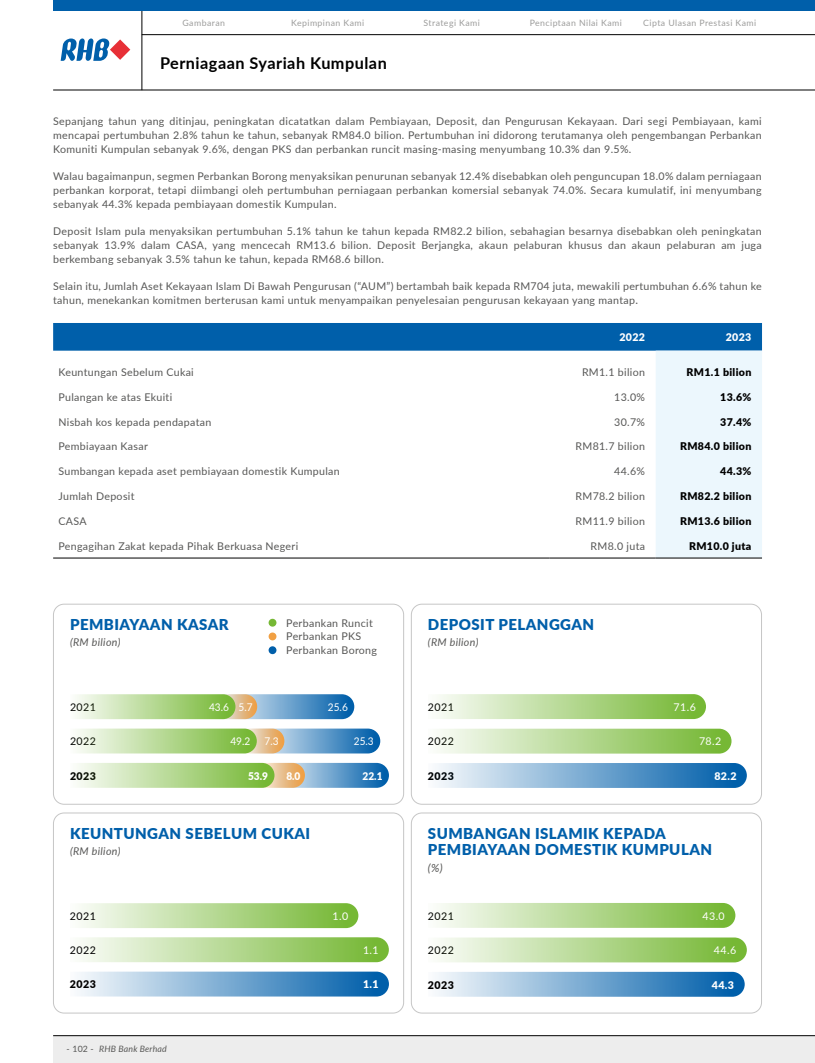
<style>
.page{position:relative;width:815px;height:1063px;background:#fff}
.page>*{position:absolute;margin:0;border:0;box-sizing:border-box;transform-origin:0 0}
.t1{font:700 16.25px "Lato";letter-spacing:.03em;color:#000}
.t2{font:900 15px/16.2px "Lato";letter-spacing:.03em;color:#005faa}
.t3{font:italic 11.25px "Lato";color:#575756}
.t4{font:10.62px/13.8px "Lato";letter-spacing:.03em;color:#575756;text-align:justify}
.t5{font:900 10.62px "Lato";letter-spacing:.03em;color:#000}
.t6{font:10.62px "Lato";letter-spacing:.04em;color:#000}
.t7{font:italic 10.62px "Lato";letter-spacing:.03em;color:#575756}
.t8{font:10.62px "Lato";letter-spacing:.02em;color:#fff}
.t9{font:10.62px "Lato";letter-spacing:.02em;color:#fff;scale:.95 1}
.t10{font:900 10.62px "Lato";letter-spacing:.03em;color:#fff}
.t11{font:900 10.62px "Lato";letter-spacing:.03em;color:#fff;scale:.95 1}
.t12{font:8.75px "Lato";letter-spacing:.05em;color:#9d9d9c}
.t13{font:italic 8.75px "Lato";letter-spacing:.02em;color:#575756}
.s1{font-size:11.25px}
.s2{font-style:normal}
</style>
<div class="page">
<div style="left:53px;top:1036px;width:762px;height:27px;background:#ededed"></div>
<svg style="left:61px;top:38px;width:69px;height:23px"></svg>
<hr style="left:53px;top:90px;width:762px;height:1px;background:#000">
<hr style="left:53px;top:1035px;width:762px;height:1px;background:#000">
<hr style="left:142px;top:11px;width:1px;height:79px;background:#000">
<div style="left:53px;top:0;width:762px;height:11px;background:#005faa"></div>
<hr style="left:142px;top:34px;width:673px;height:1px;background:#000">
<svg style="left:53px;top:323px;width:709px;height:235px"></svg>
<hr style="left:53px;top:558px;width:496px;height:1px;background:#000">
<hr style="left:549px;top:558px;width:107px;height:1px;background:#000">
<hr style="left:656px;top:558px;width:106px;height:1px;background:#000">
<div style="left:53px;top:604px;width:351px;height:201px;border:1px solid #c6c6c6;border-radius:11px"></div>
<div style="left:53px;top:813px;width:351px;height:200px;border:1px solid #c6c6c6;border-radius:11px"></div>
<svg style="left:437px;top:763px;width:310px;height:25px;background:#77a9d1"></svg>
<svg style="left:438px;top:694px;width:268px;height:25px;background:#b5d893"></svg>
<svg style="left:439px;top:729px;width:292px;height:25px;background:#b6d993"></svg>
<div style="left:411px;top:604px;width:351px;height:201px;border:1px solid #c6c6c6;border-radius:11px"></div>
<div style="left:411px;top:813px;width:351px;height:200px;border:1px solid #c6c6c6;border-radius:11px"></div>
<svg style="left:437px;top:972px;width:308px;height:25px;background:#78aad1"></svg>
<svg style="left:439px;top:903px;width:296px;height:25px;background:#b5d892"></svg>
<svg style="left:439px;top:938px;width:308px;height:24px;background:#b5d892"></svg>
<svg style="left:79px;top:972px;width:310px;height:25px;background:#79aad2"></svg>
<svg style="left:80px;top:903px;width:278px;height:25px;background:#b5d893"></svg>
<svg style="left:81px;top:937px;width:308px;height:25px;background:#b6d893"></svg>
<div style="left:269px;top:619px;width:7px;height:8px;background:#76b835;border-radius:50%"></div>
<div style="left:269px;top:633px;width:7px;height:7px;background:#f1a043;border-radius:50%"></div>
<div style="left:269px;top:646px;width:7px;height:8px;background:#005faa;border-radius:50%"></div>
<svg style="left:76px;top:694px;width:278px;height:25px;background:#99bea4"></svg>
<svg style="left:77px;top:729px;width:303px;height:24px;background:#9cc0a2"></svg>
<svg style="left:77px;top:763px;width:312px;height:25px;background:#a2c4a0"></svg>
<p class="t12" style="left:182px;top:17px;width:44px">Gambaran</p>
<p class="t12" style="left:291px;top:17px;width:75px">Kepimpinan Kami</p>
<p class="t12" style="left:424px;top:17px;width:58px">Strategi Kami</p>
<p class="t12" style="left:530px;top:17px;width:94px">Penciptaan Nilai Kami</p>
<p class="t12" style="left:643px;top:17px;width:115px">Cipta Ulasan Prestasi Kami</p>
<h1 class="t1" style="left:160px;top:51px;width:228px">Perniagaan Syariah Kumpulan</h1>
<p class="t4" style="left:53px;top:114px;width:710px">Sepanjang tahun yang ditinjau, peningkatan dicatatkan dalam Pembiayaan, Deposit, dan Pengurusan Kekayaan. Dari segi Pembiayaan, kami mencapai pertumbuhan 2.8% tahun ke tahun, sebanyak RM84.0 bilion. Pertumbuhan ini didorong terutamanya oleh pengembangan Perbankan Komuniti Kumpulan sebanyak 9.6%, dengan PKS dan perbankan runcit masing-masing menyumbang 10.3% dan 9.5%.</p>
<p class="t4" style="left:53px;top:169px;width:710px">Walau bagaimanpun, segmen Perbankan Borong menyaksikan penurunan sebanyak 12.4% disebabkan oleh penguncupan 18.0% dalam perniagaan perbankan korporat, tetapi diimbangi oleh pertumbuhan perniagaan perbankan komersial sebanyak 74.0%. Secara kumulatif, ini menyumbang sebanyak 44.3% kepada pembiayaan domestik Kumpulan.</p>
<p class="t4" style="left:53px;top:224px;width:710px">Deposit Islam pula menyaksikan pertumbuhan 5.1% tahun ke tahun kepada RM82.2 bilion, sebahagian besarnya disebabkan oleh peningkatan sebanyak 13.9% dalam CASA, yang mencecah RM13.6 bilion. Deposit Berjangka, akaun pelaburan khusus dan akaun pelaburan am juga berkembang sebanyak 3.5% tahun ke tahun, kepada RM68.6 billon.</p>
<p class="t4" style="left:53px;top:279px;width:710px">Selain itu, Jumlah Aset Kekayaan Islam Di Bawah Pengurusan (“AUM”) bertambah baik kepada RM704 juta, mewakili pertumbuhan 6.6% tahun ke tahun, menekankan komitmen berterusan kami untuk menyampaikan penyelesaian pengurusan kekayaan yang mantap<span class="s1">.</span></p>
<p class="t10" style="left:619px;top:329px;width:27px">2022</p>
<p class="t10" style="left:726px;top:329px;width:27px">2023</p>
<p class="t4" style="left:58px;top:365px;width:137px">Keuntungan Sebelum Cukai</p>
<p class="t4" style="left:582px;top:365px;width:65px">RM1.1 bilion</p>
<p class="t5" style="left:687px;top:364px;width:66px">RM1.1 bilion</p>
<p class="t4" style="left:58px;top:390px;width:115px">Pulangan ke atas Ekuiti</p>
<p class="t4" style="left:614px;top:390px;width:32px">13.0%</p>
<p class="t5" style="left:720px;top:389px;width:33px">13.6%</p>
<p class="t4" style="left:58px;top:414px;width:154px">Nisbah kos kepada pendapatan</p>
<p class="t4" style="left:614px;top:414px;width:32px">30.7%</p>
<p class="t5" style="left:720px;top:414px;width:33px">37.4%</p>
<p class="t4" style="left:58px;top:439px;width:91px">Pembiayaan Kasar</p>
<p class="t4" style="left:576px;top:439px;width:71px">RM81.7 bilion</p>
<p class="t5" style="left:680px;top:439px;width:73px">RM84.0 bilion</p>
<p class="t4" style="left:58px;top:464px;width:283px">Sumbangan kepada aset pembiayaan domestik Kumpulan</p>
<p class="t4" style="left:614px;top:464px;width:32px">44.6%</p>
<p class="t5" style="left:720px;top:463px;width:33px">44.3%</p>
<p class="t4" style="left:58px;top:489px;width:78px">Jumlah Deposit</p>
<p class="t4" style="left:576px;top:489px;width:71px">RM78.2 bilion</p>
<p class="t5" style="left:680px;top:488px;width:73px">RM82.2 bilion</p>
<p class="t4" style="left:58px;top:514px;width:30px">CASA</p>
<p class="t4" style="left:576px;top:514px;width:71px">RM11.9 bilion</p>
<p class="t5" style="left:680px;top:513px;width:73px">RM13.6 bilion</p>
<p class="t4" style="left:58px;top:539px;width:241px">Pengagihan Zakat kepada Pihak Berkuasa Negeri</p>
<p class="t4" style="left:591px;top:539px;width:56px">RM8.0 juta</p>
<p class="t5" style="left:689px;top:538px;width:64px">RM10.0 juta</p>
<h2 class="t2" style="left:70px;top:616px;width:160px">PEMBIAYAAN KASAR</h2>
<p class="t7" style="left:70px;top:635px;width:52px">(RM bilion)</p>
<p class="t4" style="left:286px;top:615px;width:92px;text-align:left">Perbankan Runcit<br>Perbankan PKS<br>Perbankan Borong</p>
<h2 class="t2" style="left:428px;top:616px;width:168px">DEPOSIT PELANGGAN</h2>
<p class="t7" style="left:428px;top:635px;width:52px">(RM bilion)</p>
<p class="t6" style="left:70px;top:700px;width:27px">2021</p>
<p class="t6" style="left:70px;top:734px;width:27px">2022</p>
<p class="t5" style="left:70px;top:768px;width:27px">2023</p>
<p class="t9" style="left:209px;top:700px;width:22px">43.6</p>
<p class="t9" style="left:239px;top:700px;width:16px">5.7</p>
<p class="t9" style="left:328px;top:700px;width:22px">25.6</p>
<p class="t9" style="left:230px;top:734px;width:22px">49.2</p>
<p class="t9" style="left:265px;top:734px;width:16px">7.3</p>
<p class="t9" style="left:354px;top:734px;width:22px">25.3</p>
<p class="t11" style="left:248px;top:768px;width:23px">53.9</p>
<p class="t11" style="left:286px;top:768px;width:16px">8.0</p>
<p class="t11" style="left:363px;top:768px;width:23px">22.1</p>
<p class="t6" style="left:428px;top:699px;width:27px">2021</p>
<p class="t6" style="left:428px;top:734px;width:27px">2022</p>
<p class="t5" style="left:428px;top:768px;width:27px">2023</p>
<p class="t10" style="left:714px;top:768px;width:24px">82.2</p>
<p class="t8" style="left:674px;top:699px;width:24px">71.6</p>
<p class="t8" style="left:699px;top:734px;width:24px">78.2</p>
<h2 class="t2" style="left:70px;top:825px;width:242px">KEUNTUNGAN SEBELUM CUKAI</h2>
<p class="t7" style="left:70px;top:844px;width:52px">(RM bilion)</p>
<h2 class="t2" style="left:428px;top:825px;width:286px">SUMBANGAN ISLAMIK KEPADA<br>PEMBIAYAAN DOMESTIK KUMPULAN</h2>
<p class="t3" style="left:428px;top:859px;width:16px">(%)</p>
<p class="t6" style="left:70px;top:908px;width:27px">2021</p>
<p class="t8" style="left:333px;top:908px;width:17px">1.0</p>
<p class="t6" style="left:70px;top:943px;width:27px">2022</p>
<p class="t8" style="left:363px;top:943px;width:17px">1.1</p>
<p class="t5" style="left:70px;top:976px;width:27px">2023</p>
<p class="t10" style="left:363px;top:976px;width:17px">1.1</p>
<p class="t6" style="left:428px;top:908px;width:27px">2021</p>
<p class="t6" style="left:428px;top:943px;width:27px">2022</p>
<p class="t5" style="left:428px;top:977px;width:27px">2023</p>
<p class="t8" style="left:702px;top:908px;width:24px">43.0</p>
<p class="t8" style="left:714px;top:943px;width:24px">44.6</p>
<p class="t10" style="left:712px;top:977px;width:24px">44.3</p>
<p class="t13" style="left:67px;top:1043px;width:102px"><span class="s2">- 102 -</span> RHB Bank Berhad</p>
</div>
